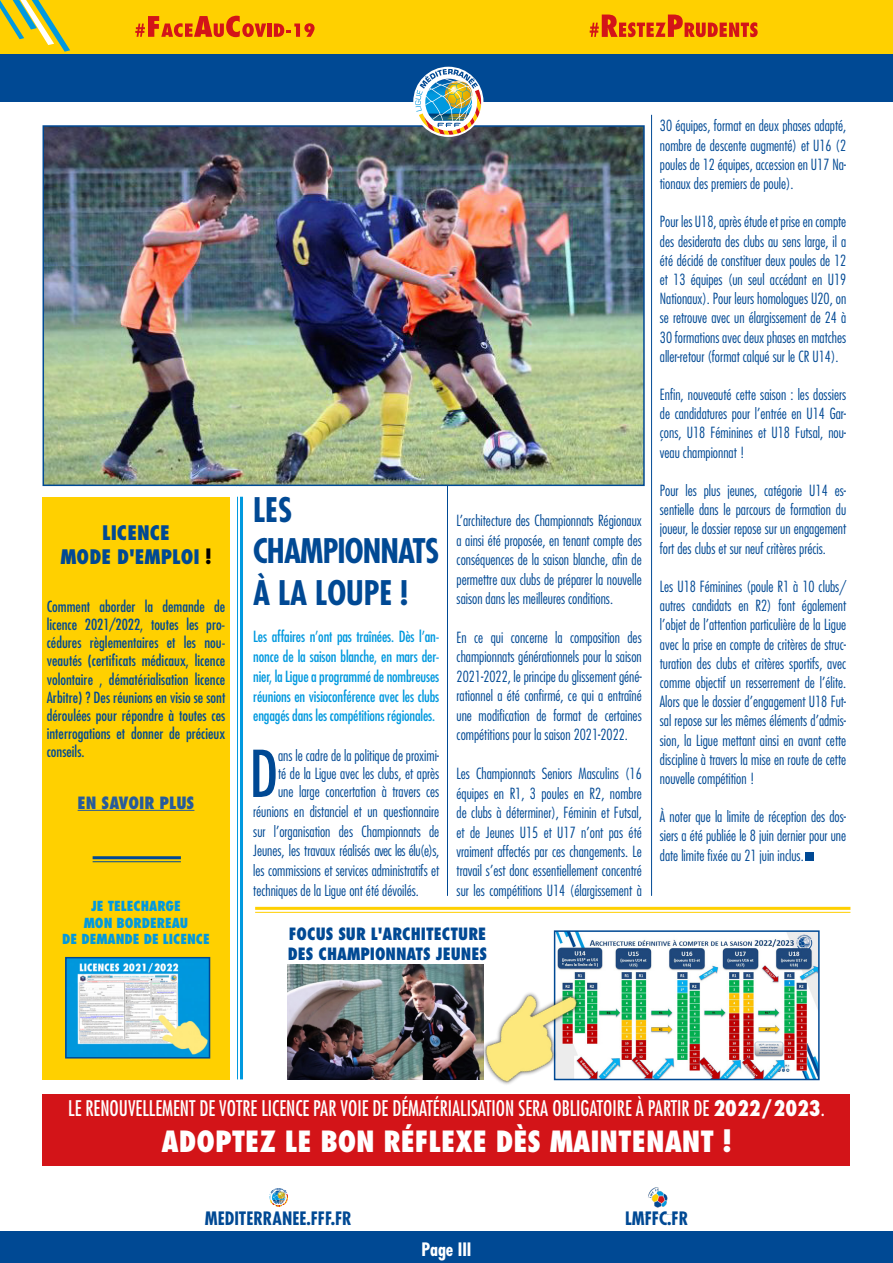
<style>
.page{position:relative;width:893px;height:1263px;background:#fff}
.page>*{position:absolute;margin:0;border:0;box-sizing:border-box;transform-origin:0 0}
.t1{font:condensed 62.7px "Futura Std";color:#004994}
.t2{font:700 condensed 33px/41.4px "Futura Std";letter-spacing:-.025em;color:#004994}
.t3{font:800 condensed 28.5px "Futura Std";color:#fff}
.t4{font:condensed 21px "Futura Std";color:#fff;scale:.93 1}
.t5{font:800 condensed 19.5px/23.4px "Futura Std";color:#004994;text-align:center}
.t6{font:700 condensed 18px "Futura Std";color:#004994}
.t7{font:700 condensed 18px "Futura Std";color:#fff}
.t8{font:800 condensed 16.5px/19.8px "Futura Std";color:#004994}
.t9{font:800 condensed 16.5px "Futura Std";color:#275b9b}
.t10{font:300 condensed 15px/19.2px "Futura Std";color:#004994;text-align:justify}
.t11{font:condensed 15px/18px "Futura Std";color:#004994;text-align:justify}
.t12{font:condensed 15px/19.8px "Futura Std";letter-spacing:-.01em;color:#0099df;text-align:justify}
.t13{font:800 condensed 13.5px/16.2px "Futura Std";color:#0099df;text-align:center}
.s1{color:#000}
.s2{font-weight:800}
</style>
<div class="page">
<hr style="left:240px;top:497px;width:3px;height:582px;background:#0099df">
<hr style="left:237px;top:497px;width:1px;height:582px;background:#0099df">
<img style="left:557px;top:933px;width:260px;height:144px">
<div style="left:554px;top:930px;width:266px;height:150px;border:2px solid #004994"></div>
<img style="left:287px;top:964px;width:197px;height:115px">
<hr style="left:255px;top:907px;width:595px;height:3px;background:#ffd000">
<hr style="left:255px;top:912px;width:595px;height:1px;background:#ffd000">
<div style="left:805px;top:852px;width:9px;height:9px;background:#004994"></div>
<hr style="left:447px;top:137px;width:1px;height:759px;background:#004994">
<hr style="left:651px;top:115px;width:1px;height:781px;background:#004994">
<img style="left:46px;top:128px;width:596px;height:355px">
<div style="left:43px;top:125px;width:602px;height:361px;border:2px solid #004994"></div>
<div style="left:43px;top:497px;width:187px;height:582px;background:#ffd000"></div>
<hr style="left:78px;top:810px;width:116px;height:1px;background:#275b9b">
<img style="left:68px;top:960px;width:139px;height:95px">
<div style="left:65px;top:957px;width:145px;height:101px;border:2px solid #004994"></div>
<hr style="left:93px;top:856px;width:88px;height:3px;background:#004994">
<hr style="left:93px;top:861px;width:88px;height:1px;background:#004994">
<div style="left:43px;top:1094px;width:807px;height:72px;background:#d31418"></div>
<img style="left:461px;top:971px;width:138px;height:114px">
<svg style="left:269px;top:1188px;width:18px;height:12px"></svg>
<img style="left:270px;top:1200px;width:17px;height:6px">
<img style="left:648px;top:1188px;width:27px;height:26px">
<div style="left:0;top:1231px;width:893px;height:32px;background:#004994"></div>
<div style="left:0;top:41px;width:893px;height:60px;background:#004994"></div>
<div style="left:0;top:0;width:893px;height:54px;background:#ffd000"></div>
<svg style="left:0;top:0;width:70px;height:52px"></svg>
<div style="left:413px;top:67px;width:70px;height:70px;background:#fff;border-radius:50%"></div>
<img style="left:415px;top:69px;width:67px;height:66px">
<svg style="left:590px;top:15px;width:168px;height:22px"></svg>
<svg style="left:135px;top:16px;width:131px;height:21px"></svg>
<hr style="left:267px;top:24px;width:4px;height:13px;background:#d31418">
<svg style="left:274px;top:23px;width:41px;height:14px"></svg>
<h3 class="t5" style="left:61px;top:521px;width:152px">LICENCE<br>MODE D'EMPLOI <span class="s1">!</span></h3>
<p class="t11" style="left:47px;top:598px;width:180px">Comment aborder la demande de licence 2021/2022, toutes les pro&shy;cédures règlementaires et les nou&shy;veautés (certificats médicaux, licence volontaire , dématérialisation licence Arbitre) ? Des réunions en visio se sont déroulées pour répondre à toutes ces interrogations et donner de précieux conseils.</p>
<p class="t9" style="left:78px;top:792px;width:118px">EN SAVOIR PLUS</p>
<p class="t13" style="left:62px;top:898px;width:149px">JE TELECHARGE<br>MON BORDEREAU<br>DE DEMANDE DE LICENCE</p>
<h2 class="t2" style="left:253px;top:489px;width:187px">LES<br>CHAMPIONNATS<br>À LA LOUPE !</h2>
<p class="t12" style="left:253px;top:627px;width:188px">Les affaires n’ont pas traînées. Dès l’an&shy;nonce de la saison blanche, en mars der&shy;nier, la Ligue a programmé de nombreuses réunions en visioconférence avec les clubs engagés dans les compétitions régionales.</p>
<h1 class="t1" style="left:249px;top:736px;width:30px">D</h1>
<p class="t10" style="left:278px;top:746px;width:163px;line-height:18px">ans le cadre de la politique de proximi&shy;té de la Ligue avec les clubs, et après une large concertation à travers ces</p>
<p class="t10" style="left:253px;top:801px;width:188px;line-height:19.8px">réunions en distanciel et un questionnaire sur l’organisation des Championnats de Jeunes, les travaux réalisés avec les élu(e)s, les commissions et services administratifs et techniques de la Ligue ont été dévoilés.</p>
<p class="t10" style="left:457px;top:511px;width:187px">L’architecture des Championnats Régionaux a ainsi été proposée, en tenant compte des conséquences de la saison blanche, afin de permettre aux clubs de préparer la nouvelle saison dans les meilleures conditions.</p>
<p class="t10" style="left:457px;top:628px;width:187px">En ce qui concerne la composition des championnats générationnels pour la saison 2021-2022, le principe du glissement géné&shy;rationnel a été confirmé, ce qui a entraîné une modification de format de certaines compétitions pour la saison 2021-2022.</p>
<p class="t10" style="left:457px;top:764px;width:187px">Les Championnats Seniors Masculins (16 équipes en R1, 3 poules en R2, nombre de clubs à déterminer), Féminin et Futsal, et de Jeunes U15 et U17 n’ont pas été vraiment affectés par ces changements. Le travail s’est donc essentiellement concentré sur les compétitions U14 (élargissement à</p>
<p class="t8" style="left:288px;top:924px;width:201px">FOCUS SUR L'ARCHITECTURE<br>DES CHAMPIONNATS JEUNES</p>
<p class="t10" style="left:660px;top:116px;width:188px">30 équipes, format en deux phases adapté, nombre de descente augmenté) et U16 (2 poules de 12 équipes, accession en U17 Na&shy;tionaux des premiers de poule).</p>
<p class="t10" style="left:660px;top:212px;width:188px">Pour les U18, après étude et prise en compte des desiderata des clubs au sens large, il a été décidé de constituer deux poules de 12 et 13 équipes (un seul accédant en U19<br>Nationaux). Pour leurs homologues U20, on se retrouve avec un élargissement de 24 à 30 formations avec deux phases en matches aller-retour (format calqué sur le CR U14).</p>
<p class="t10" style="left:660px;top:385px;width:188px">Enfin, nouveauté cette saison : les dossiers de candidatures pour l’entrée en U14 Gar&shy;çons, U18 Féminines et U18 Futsal, nou&shy;veau championnat !</p>
<p class="t10" style="left:660px;top:481px;width:188px">Pour les plus jeunes, catégorie U14 es&shy;sentielle dans le parcours de formation du joueur, le dossier repose sur un engagement fort des clubs et sur neuf critères précis.</p>
<p class="t10" style="left:660px;top:577px;width:188px">Les U18 Féminines (poule R1 à 10 clubs/ autres candidats en R2) font également l’objet de l’attention particulière de la Ligue avec la prise en compte de critères de struc&shy;turation des clubs et critères sportifs, avec comme objectif un resserrement de l’élite.<br>Alors que le dossier d’engagement U18 Fut&shy;sal repose sur les mêmes éléments d’admis&shy;sion, la Ligue mettant ainsi en avant cette discipline à travers la mise en route de cette nouvelle compétition !</p>
<p class="t10" style="left:660px;top:807px;width:188px">À noter que la limite de réception des dos&shy;siers a été publiée le 8 juin dernier pour une date limite fixée au 21 juin inclus.</p>
<h3 class="t4" style="left:68px;top:1096px;width:815px">LE RENOUVELLEMENT DE VOTRE LICENCE PAR VOIE DE DÉMATÉRIALISATION SERA OBLIGATOIRE À PARTIR DE <span class="s2">2022/2023</span>.</h3>
<h3 class="t3" style="left:162px;top:1124px;width:571px">ADOPTEZ LE BON RÉFLEXE DÈS MAINTENANT !</h3>
<p class="t6" style="left:205px;top:1207px;width:148px">MEDITERRANEE.FFF.FR</p>
<p class="t6" style="left:625px;top:1207px;width:65px">LMFFC.FR</p>
<p class="t7" style="left:421px;top:1238px;width:52px">Page III</p>
</div>
